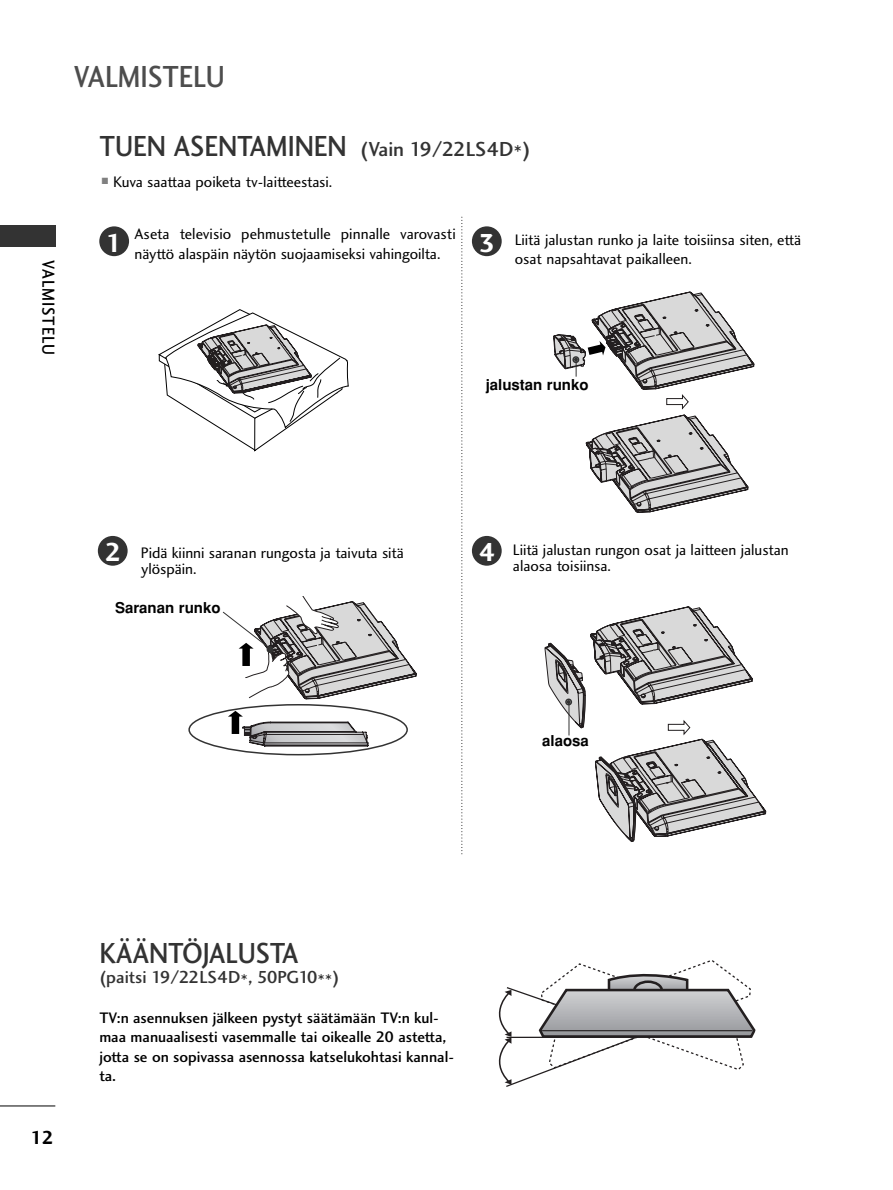
<style>
.page{position:relative;width:893px;height:1190px;background:#fff}
.page>*{position:absolute;margin:0;border:0;box-sizing:border-box;transform-origin:0 0}
.t1{font:31.5px "Charlotte Sans Medium Plain";color:#4d4d4d;scale:.9 1}
.t2{font:30px "Charlotte Sans Medium Plain";color:#333;scale:.9 1}
.t3{font:27px "Charlotte Sans Bold Plain";color:#fff}
.t4{font:21px "Charlotte Sans Medium Plain";color:#333}
.t5{font:19.5px "Charlotte Sans Bold Plain";color:#000}
.t6{font:18px "Charlotte Sans Medium Plain";letter-spacing:-.005em;color:#333}
.t7{font:18px "Charlotte Sans Medium Plain";letter-spacing:.06em;color:#000;scale:.9 1}
.t8{font:15.75px/19.5px "Charlotte Sans Book Plain";letter-spacing:-.005em;color:#000}
.t9{font:15.75px/19.5px "Charlotte Sans Medium Plain";color:#000}
.t10{font:700 15px "Helvetica";color:#000}
.s1{font-size:30px}
</style>
<div class="page">
<hr style="left:0;top:1105px;width:55px;height:1px;background:#000">
<div style="left:0;top:225px;width:55px;height:22px;background:#333"></div>
<div style="left:99px;top:226px;width:30px;height:30px;background:#333;border-radius:50%"></div>
<div style="left:98px;top:536px;width:30px;height:29px;background:#333;border-radius:50%"></div>
<div style="left:472px;top:226px;width:29px;height:30px;background:#333;border-radius:50%"></div>
<div style="left:472px;top:536px;width:29px;height:29px;background:#333;border-radius:50%"></div>
<svg style="left:158px;top:309px;width:191px;height:143px"></svg>
<svg style="left:228px;top:711px;width:140px;height:35px"></svg>
<div style="left:188px;top:704px;width:220px;height:51px;border:2px solid #333;border-radius:50%"></div>
<svg style="left:222px;top:597px;width:194px;height:102px"></svg>
<div style="left:266px;top:646px;width:7px;height:7px;border:2px solid #333;border-radius:50%"></div>
<svg style="left:553px;top:292px;width:201px;height:117px"></svg>
<div style="left:572px;top:356px;width:7px;height:7px;border:2px solid #333;border-radius:50%"></div>
<svg style="left:586px;top:415px;width:162px;height:97px"></svg>
<svg style="left:544px;top:606px;width:222px;height:236px"></svg>
<svg style="left:498px;top:960px;width:258px;height:127px"></svg>
<svg style="left:461px;top:216px;width:1px;height:638px"></svg>
<p class="t7" style="left:55px;top:260px;width:107px;rotate:90deg">VALMISTELU</p>
<h1 class="t1" style="left:74px;top:64px;width:169px">VALMISTELU</h1>
<h3 class="t4" style="left:99px;top:141px;width:432px"><span class="s1">TUEN ASENTAMINEN</span> (Vain 19/22LS4D*)</h3>
<p class="t8" style="left:102px;top:174px;width:232px"><sup>■</sup> Kuva saattaa poiketa tv-laitteestasi.</p>
<h3 class="t3" style="left:106px;top:232px;width:18px">1</h3>
<p class="t8" style="left:135px;top:226px;width:323px">Aseta televisio pehmustetulle pinnalle varovasti näyttö alaspäin näytön suojaamiseksi vahingoilta.</p>
<h3 class="t3" style="left:479px;top:232px;width:18px">3</h3>
<p class="t8" style="left:514px;top:231px;width:288px">Liitä jalustan runko ja laite toisiinsa siten, että osat napsahtavat paikalleen.</p>
<p class="t10" style="left:485px;top:380px;width:104px">jalustan runko</p>
<h3 class="t3" style="left:105px;top:542px;width:18px">2</h3>
<p class="t8" style="left:141px;top:546px;width:264px;line-height:16.5px">Pidä kiinni saranan rungosta ja taivuta sitä ylöspäin.</p>
<p class="t10" style="left:115px;top:602px;width:107px">Saranan runko</p>
<h3 class="t3" style="left:479px;top:542px;width:18px">4</h3>
<p class="t8" style="left:513px;top:543px;width:277px;line-height:16.5px">Liitä jalustan rungon osat ja laitteen jalustan alaosa toisiinsa.</p>
<p class="t10" style="left:542px;top:735px;width:48px">alaosa</p>
<p class="t5" style="left:31px;top:1129px;width:25px">12</p>
<h2 class="t2" style="left:99px;top:942px;width:223px">KÄÄNTÖJALUSTA</h2>
<p class="t6" style="left:99px;top:970px;width:241px">(paitsi 19/22LS4D*, 50PG10**)</p>
<p class="t9" style="left:99px;top:1009px;width:356px">TV:n asennuksen jälkeen pystyt säätämään TV:n kul&shy;maa manuaalisesti vasemmalle tai oikealle 20 astetta, jotta se on sopivassa asennossa katselukohtasi kannal&shy;ta.</p>
</div>
